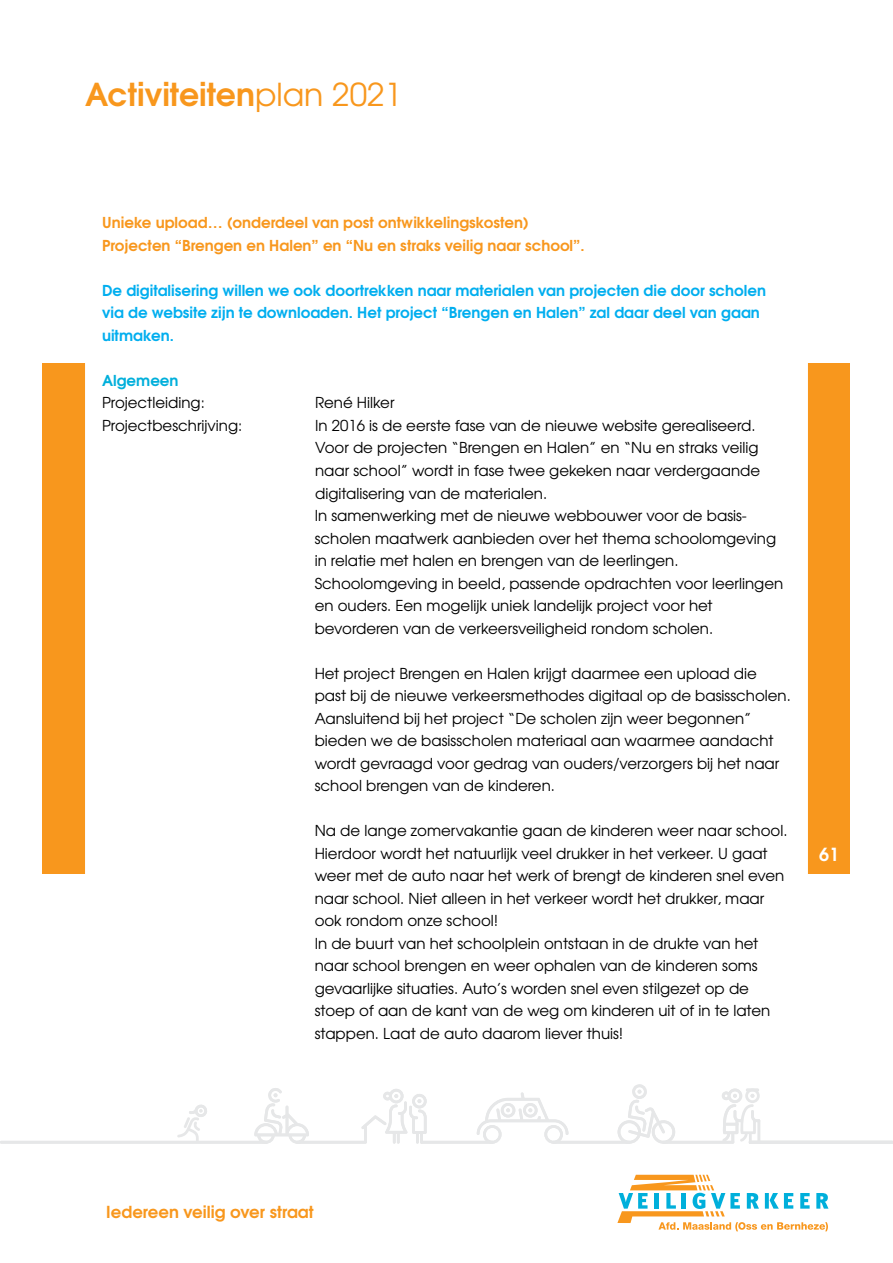
<style>
.page{position:relative;width:893px;height:1263px;background:#fff}
.page>*{position:absolute;margin:0;border:0;box-sizing:border-box;transform-origin:0 0}
.t1{font:700 31.5px "Te X Gyre Adventor";color:#f8971d}
.t2{font:700 18px "Te X Gyre Adventor";color:#fff}
.t3{font:700 16.5px "Te X Gyre Adventor";color:#f8971d}
.t4{font:15px/22.5px "Te X Gyre Adventor";color:#000}
.t5{font:700 15px/22.5px "Te X Gyre Adventor";color:#00aeef}
.t6{font:700 15px/22.5px "Te X Gyre Adventor";color:#f8971d}
.t7{font:700 15px "Te X Gyre Adventor";color:#00afdb}
.s1{font-weight:400}
</style>
<div class="page">
<svg style="left:617px;top:1175px;width:211px;height:56px"></svg>
<div style="left:43px;top:363px;width:807px;height:510px;background:#f8971d"></div>
<div style="left:85px;top:361px;width:723px;height:524px;background:#fff"></div>
<hr style="left:0;top:1141px;width:267px;height:3px;background:#e6e7e8">
<svg style="left:177px;top:1084px;width:716px;height:60px"></svg>
<h1 class="t1" style="left:85px;top:68px;width:318px">Activiteiten<span class="s1">plan 2021</span></h1>
<p class="t6" style="left:102px;top:210px;width:484px">Unieke upload… (onderdeel van post ontwikkelingskosten)<br>Projecten “Brengen en Halen” en “Nu en straks veilig naar school”.</p>
<p class="t5" style="left:102px;top:278px;width:665px">De digitalisering willen we ook doortrekken naar materialen van projecten die door scholen via de website zijn te downloaden. Het project “Brengen en Halen” zal daar deel van gaan uitmaken.</p>
<p class="t7" style="left:102px;top:367px;width:78px">Algemeen</p>
<p class="t4" style="left:102px;top:391px;width:104px">Projectleiding:</p>
<p class="t4" style="left:315px;top:391px;width:81px">René Hilker</p>
<p class="t4" style="left:102px;top:413px;width:142px">Projectbeschrijving:</p>
<p class="t4" style="left:315px;top:413px;width:470px">In 2016 is de eerste fase van de nieuwe website gerealiseerd.<br>Voor de projecten “Brengen en Halen” en “Nu en straks veilig naar school” wordt in fase twee gekeken naar verdergaande digitalisering van de materialen.<br>In samenwerking met de nieuwe webbouwer voor de basis&shy;scholen maatwerk aanbieden over het thema schoolomgeving in relatie met halen en brengen van de leerlingen.<br>Schoolomgeving in beeld, passende opdrachten voor leerlingen en ouders. Een mogelijk uniek landelijk project voor het bevorderen van de verkeersveiligheid rondom scholen.</p>
<p class="t4" style="left:315px;top:661px;width:478px">Het project Brengen en Halen krijgt daarmee een upload die past bij de nieuwe verkeersmethodes digitaal op de basisscholen.<br>Aansluitend bij het project “De scholen zijn weer begonnen” bieden we de basisscholen materiaal aan waarmee aandacht wordt gevraagd voor gedrag van ouders/verzorgers bij het naar school brengen van de kinderen.</p>
<p class="t4" style="left:315px;top:818px;width:474px">Na de lange zomervakantie gaan de kinderen weer naar school.<br>Hierdoor wordt het natuurlijk veel drukker in het verkeer. U gaat weer met de auto naar het werk of brengt de kinderen snel even naar school. Niet alleen in het verkeer wordt het drukker, maar ook rondom onze school!<br>In de buurt van het schoolplein ontstaan in de drukte van het naar school brengen en weer ophalen van de kinderen soms gevaarlijke situaties. Auto’s worden snel even stilgezet op de stoep of aan de kant van de weg om kinderen uit of in te laten stappen. Laat de auto daarom liever thuis!</p>
<p class="t2" style="left:819px;top:839px;width:22px">61</p>
<p class="t3" style="left:106px;top:1197px;width:209px">Iedereen veilig over straat</p>
</div>
